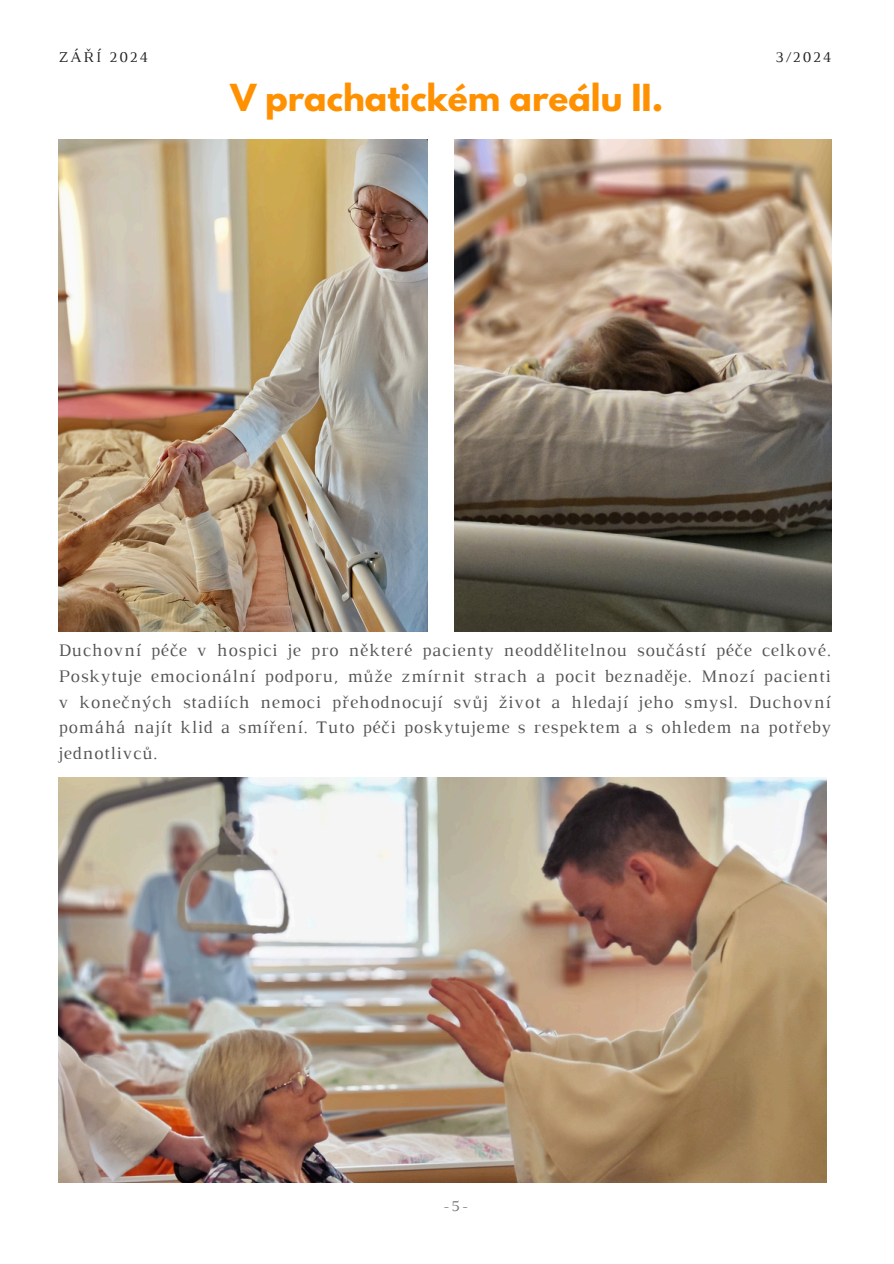
<style>
.page{position:relative;width:894px;height:1264px;background:#fff}
.page>*{position:absolute;margin:0;border:0;box-sizing:border-box;transform-origin:0 0}
.t1{font:700 33px "League Spartan";color:#ff9100}
.t2{font:18px/25.8px "Luthier";letter-spacing:.04em;color:#545454;text-align:justify}
.t3{font:15.3px "Luthier";letter-spacing:.14em;color:#222}
.t4{font:15.3px "Luthier";color:#737373}
</style>
<div class="page">
<img style="left:58px;top:139px;width:370px;height:492px">
<img style="left:454px;top:139px;width:377px;height:492px">
<img style="left:58px;top:777px;width:768px;height:405px">
<p class="t3" style="left:58px;top:51px;width:91px">ZÁŘÍ 2024</p>
<p class="t3" style="left:775px;top:51px;width:58px">3/2024</p>
<p class="t1" style="left:230px;top:81px;width:434px">V prachatickém areálu II.</p>
<p class="t2" style="left:58px;top:638px;width:773px">Duchovní péče v hospici je pro některé pacienty neoddělitelnou součástí péče celkové.<br>Poskytuje emocionální podporu, může zmírnit strach a pocit beznaděje. Mnozí pacienti v konečných stadiích nemoci přehodnocují svůj život a hledají jeho smysl. Duchovní pomáhá najít klid a smíření. Tuto péči poskytujeme s respektem a s ohledem na potřeby jednotlivců.</p>
<p class="t4" style="left:443px;top:1200px;width:26px">-5-</p>
</div>
